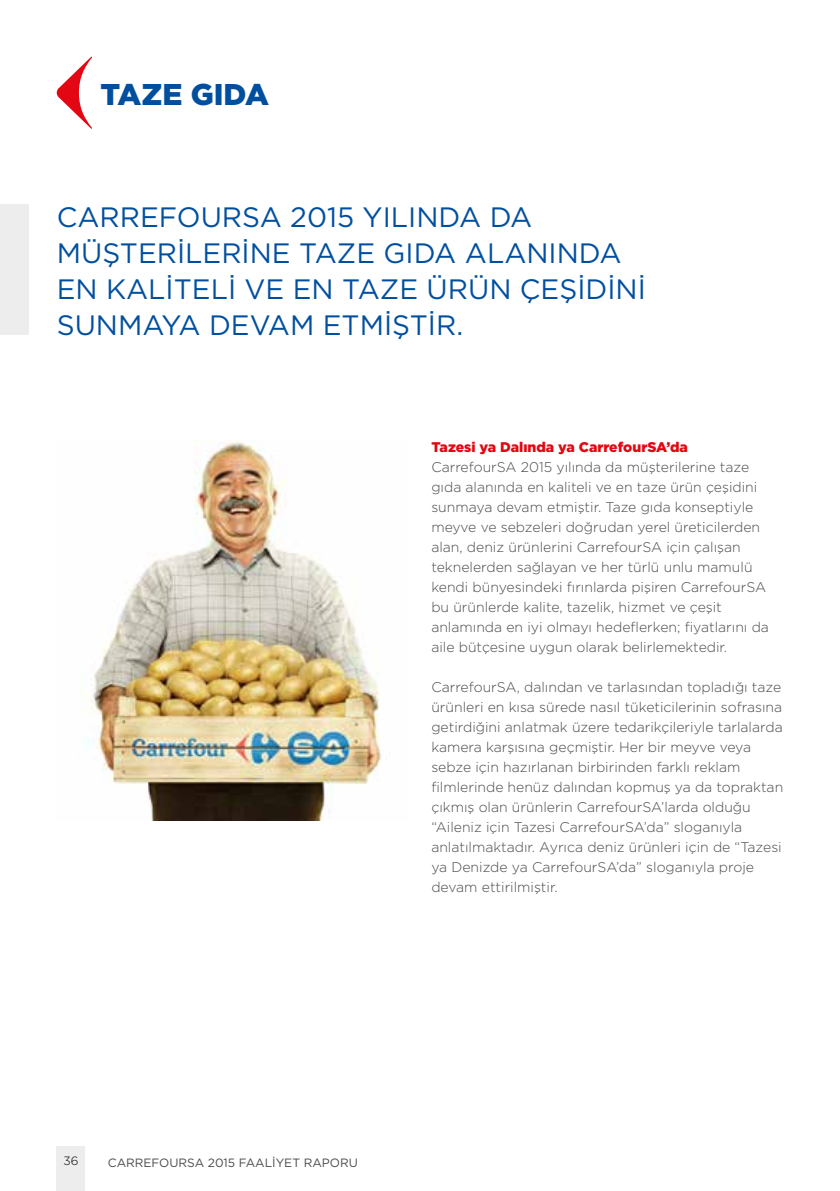
<style>
.page{position:relative;width:840px;height:1191px;background:#fff}
.page>*{position:absolute;margin:0;border:0;box-sizing:border-box;transform-origin:0 0}
.t1{font:900 30px "Gotham";color:#004f9f}
.t2{font:28px/36px "Gotham";color:#004f9f}
.t3{font:300 14px/20px "Gotham";color:#4a4a49}
.t4{font:900 14px "Gotham";color:#e30613}
.t5{font:12px "Gotham";color:#4a4a49}
.t6{font:300 12px "Gotham";color:#000}
</style>
<div class="page">
<div style="left:57px;top:1146px;width:28px;height:45px;background:#ededed"></div>
<svg style="left:57px;top:57px;width:35px;height:72px"></svg>
<hr style="left:839px;top:828px;width:1px;height:176px;background:#e30613">
<div style="left:0;top:205px;width:28px;height:130px;background:#ededed"></div>
<img style="left:83px;top:441px;width:298px;height:379px">
<h1 class="t1" style="left:100px;top:73px;width:170px">TAZE GIDA</h1>
<h2 class="t2" style="left:57px;top:199px;width:590px">CARREFOURSA 2015 YILINDA DA<br>MÜŞTERILERINE TAZE GIDA ALANINDA<br>EN KALITELI VE EN TAZE ÜRÜN ÇEŞIDINI<br>SUNMAYA DEVAM ETMIŞTIR.</h2>
<p class="t4" style="left:431px;top:437px;width:258px">Tazesi ya Dalında ya CarrefourSA’da</p>
<p class="t3" style="left:431px;top:456px;width:339px">CarrefourSA 2015 yılında da müşterilerine taze gıda alanında en kaliteli ve en taze ürün çeşidini sunmaya devam etmiştir. Taze gıda konseptiyle meyve ve sebzeleri doğrudan yerel üreticilerden alan, deniz ürünlerini CarrefourSA için çalışan teknelerden sağlayan ve her türlü unlu mamulü kendi bünyesindeki fırınlarda pişiren CarrefourSA bu ürünlerde kalite, tazelik, hizmet ve çeşit anlamında en iyi olmayı hedeflerken; fiyatlarını da aile bütçesine uygun olarak belirlemektedir.</p>
<p class="t3" style="left:431px;top:676px;width:353px">CarrefourSA, dalından ve tarlasından topladığı taze ürünleri en kısa sürede nasıl tüketicilerinin sofrasına getirdiğini anlatmak üzere tedarikçileriyle tarlalarda kamera karşısına geçmiştir. Her bir meyve veya sebze için hazırlanan birbirinden farklı reklam filmlerinde henüz dalından kopmuş ya da topraktan çıkmış olan ürünlerin CarrefourSA’larda olduğu “Aileniz için Tazesi CarrefourSA’da” sloganıyla anlatılmaktadır. Ayrıca deniz ürünleri için de “Tazesi ya Denizde ya CarrefourSA’da” sloganıyla proje devam ettirilmiştir.</p>
<p class="t6" style="left:63px;top:1153px;width:17px">36</p>
<p class="t5" style="left:108px;top:1154px;width:251px">CARREFOURSA 2015 FAALİYET RAPORU</p>
</div>
